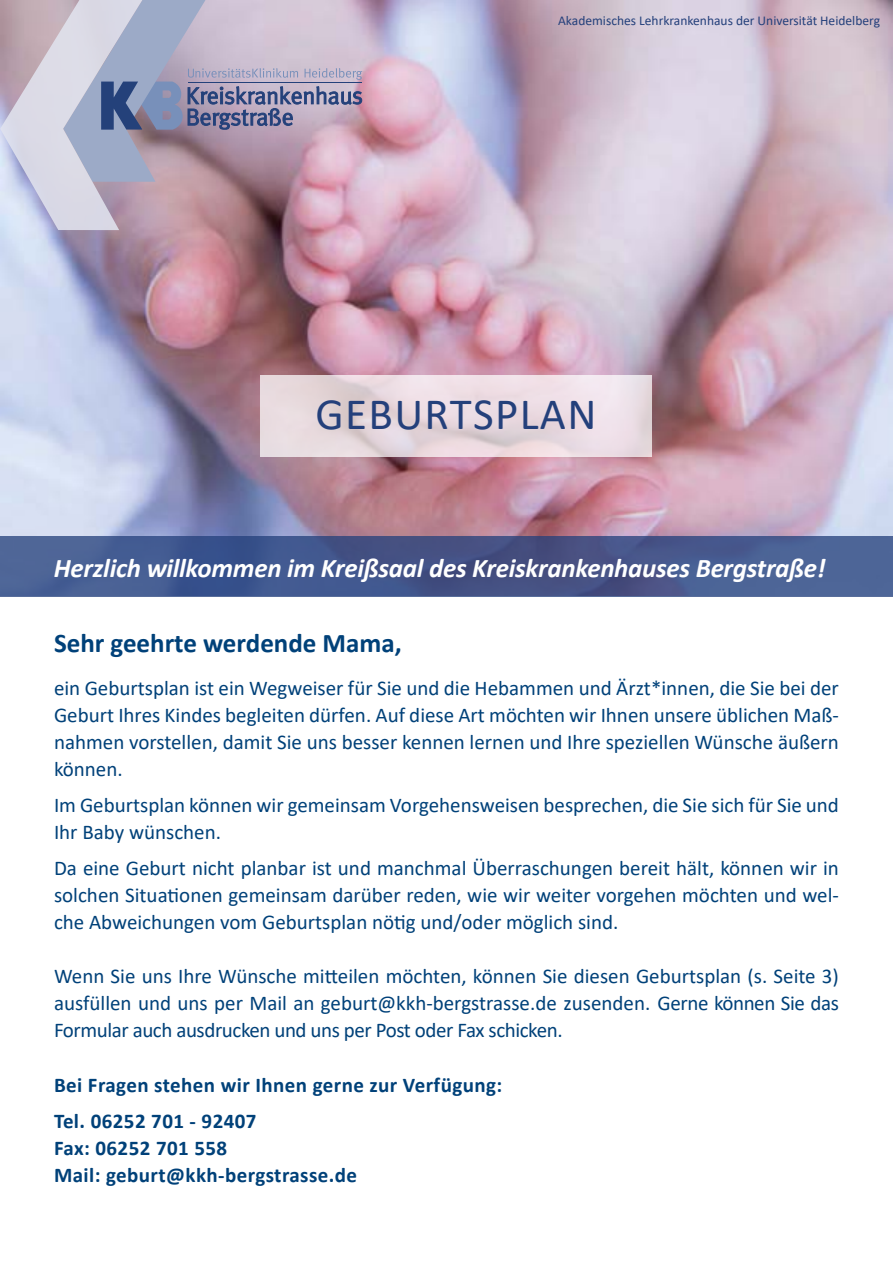
<style>
.page{position:relative;width:893px;height:1263px;background:#fff}
.page>*{position:absolute;margin:0;border:0;box-sizing:border-box;transform-origin:0 0}
.t1{font:45px "Calibri";letter-spacing:.03em;color:#24407b}
.t2{font:italic 700 27px "Calibri";letter-spacing:-.01em;color:#fff}
.t3{font:700 27px "Calibri";color:#004179}
.t4{font:21px/27px "Calibri";color:#004179;text-align:justify}
.t5{font:700 21px/36px "Calibri";letter-spacing:.02em;color:#004179}
.t6{font:13.5px "Calibri";color:#24407b}
</style>
<div class="page">
<img style="left:0;top:0;width:893px;height:536px">
<svg style="left:0;top:0;width:362px;height:230px;background:#b6aabd"></svg>
<svg style="left:260px;top:375px;width:392px;height:82px;background:#e8d9df"></svg>
<svg style="left:0;top:536px;width:893px;height:61px;background:#46598d"></svg>
<p class="t6" style="left:558px;top:11px;width:323px">Akademisches Lehrkrankenhaus der Universität Heidelberg</p>
<h1 class="t1" style="left:315px;top:383px;width:282px">GEBURTSPLAN</h1>
<p class="t2" style="left:54px;top:549px;width:773px">Herzlich willkommen im Kreißsaal des Kreiskrankenhauses Bergstraße!</p>
<p class="t3" style="left:54px;top:624px;width:349px">Sehr geehrte werdende Mama,</p>
<p class="t4" style="left:54px;top:674px;width:786px">ein Geburtsplan ist ein Wegweiser für Sie und die Hebammen und Ärzt*innen, die Sie bei der Geburt Ihres Kindes begleiten dürfen. Auf diese Art möchten wir Ihnen unsere üblichen Maß&shy;nahmen vorstellen, damit Sie uns besser kennen lernen und Ihre speziellen Wünsche äußern können.</p>
<p class="t4" style="left:54px;top:791px;width:786px">Im Geburtsplan können wir gemeinsam Vorgehensweisen besprechen, die Sie sich für Sie und<br>Ihr Baby wünschen.</p>
<p class="t4" style="left:54px;top:854px;width:786px">Da eine Geburt nicht planbar ist und manchmal Überraschungen bereit hält, können wir in solchen Situationen gemeinsam darüber reden, wie wir weiter vorgehen möchten und wel&shy;che Abweichungen vom Geburtsplan nötig und/oder möglich sind.</p>
<p class="t4" style="left:54px;top:962px;width:786px">Wenn Sie uns Ihre Wünsche mitteilen möchten, können Sie diesen Geburtsplan (s. Seite 3) ausfüllen und uns per Mail an geburt@kkh-bergstrasse.de zusenden. Gerne können Sie das Formular auch ausdrucken und uns per Post oder Fax schicken.</p>
<p class="t5" style="left:54px;top:1066px;width:450px">Bei Fragen stehen wir Ihnen gerne zur Verfügung:<br>Tel. 06252 701 - 92407</p>
<p class="t5" style="left:54px;top:1134px;width:305px;line-height:27.2px">Fax: 06252 701 558<br>Mail: geburt@kkh-bergstrasse.de</p>
</div>
